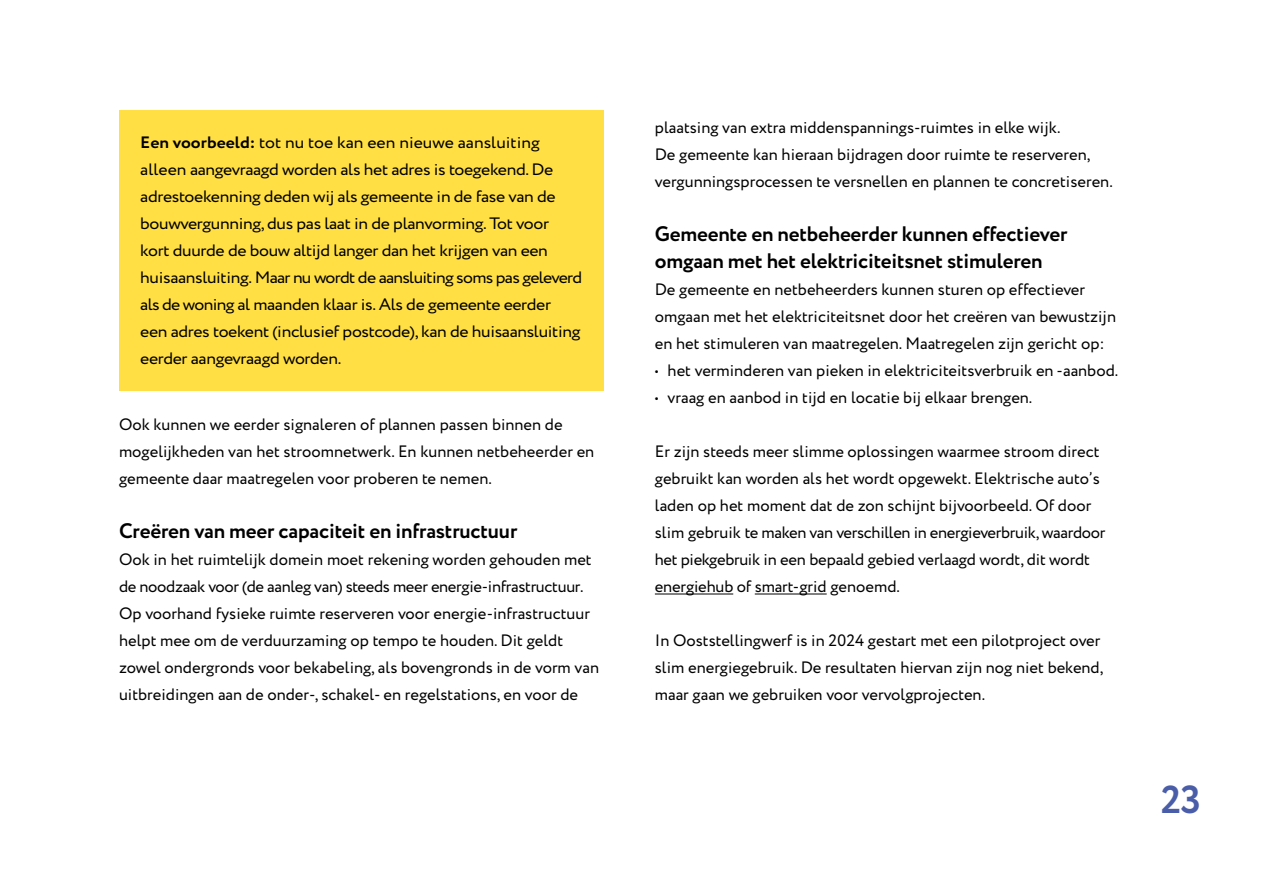
<style>
.page{position:relative;width:1263px;height:893px;background:#fff}
.page>*{position:absolute;margin:0;border:0;box-sizing:border-box;transform-origin:0 0}
.t1{font:700 39px "Circe";color:#4a5da8}
.t2{font:700 21px/27px "Circe";letter-spacing:-.01em;color:#000}
.t3{font:16.5px/27px "Circe";color:#000}
.t4{font:16.5px/27px "Circe";letter-spacing:-.02em;color:#000;scale:1.07 1}
.s1{font-weight:700}
</style>
<div class="page">
<hr style="left:655px;top:594px;width:78px;height:1px;background:#000">
<hr style="left:755px;top:594px;width:72px;height:1px;background:#000">
<div style="left:119px;top:111px;width:485px;height:280px;background:#ffdf43"></div>
<p class="t4" style="left:140px;top:130px;width:415px"><span class="s1">Een voorbeeld:</span> tot nu toe kan een nieuwe aansluiting alleen aangevraagd worden als het adres is toegekend. De adrestoekenning deden wij als gemeente in de fase van de bouwvergunning, dus pas laat in de planvorming. Tot voor kort duurde de bouw altijd langer dan het krijgen van een huisaansluiting. Maar nu wordt de aansluiting soms pas geleverd als de woning al maanden klaar is. Als de gemeente eerder een adres toekent (inclusief postcode), kan de huisaansluiting eerder aangevraagd worden.</p>
<p class="t3" style="left:119px;top:412px;width:477px">Ook kunnen we eerder signaleren of plannen passen binnen de mogelijkheden van het stroomnetwerk. En kunnen netbeheerder en gemeente daar maatregelen voor proberen te nemen.</p>
<p class="t2" style="left:119px;top:519px;width:400px">Creëren van meer capaciteit en infrastructuur</p>
<p class="t3" style="left:119px;top:547px;width:481px">Ook in het ruimtelijk domein moet rekening worden gehouden met de noodzaak voor (de aanleg van) steeds meer energie-infrastructuur.<br>Op voorhand fysieke ruimte reserveren voor energie-infrastructuur helpt mee om de verduurzaming op tempo te houden. Dit geldt zowel ondergronds voor bekabeling, als bovengronds in de vorm van uitbreidingen aan de onder-, schakel- en regelstations, en voor de</p>
<p class="t3" style="left:655px;top:115px;width:459px">plaatsing van extra middenspannings-ruimtes in elke wijk.<br>De gemeente kan hieraan bijdragen door ruimte te reserveren, vergunningsprocessen te versnellen en plannen te concretiseren.</p>
<p class="t2" style="left:655px;top:222px;width:414px">Gemeente en netbeheerder kunnen effectiever omgaan met het elektriciteitsnet stimuleren</p>
<p class="t3" style="left:655px;top:277px;width:463px">De gemeente en netbeheerders kunnen sturen op effectiever omgaan met het elektriciteitsnet door het creëren van bewustzijn en het stimuleren van maatregelen. Maatregelen zijn gericht op:</p>
<p class="t3" style="left:655px;top:358px;width:465px">• het verminderen van pieken in elektriciteitsverbruik en -aanbod.</p>
<p class="t3" style="left:655px;top:385px;width:379px">• vraag en aanbod in tijd en locatie bij elkaar brengen.</p>
<p class="t3" style="left:655px;top:439px;width:452px">Er zijn steeds meer slimme oplossingen waarmee stroom direct gebruikt kan worden als het wordt opgewekt. Elektrische auto’s laden op het moment dat de zon schijnt bijvoorbeeld. Of door slim gebruik te maken van verschillen in energieverbruik, waardoor het piekgebruik in een bepaald gebied verlaagd wordt, dit wordt energiehub of smart-grid genoemd.</p>
<p class="t3" style="left:655px;top:628px;width:450px">In Ooststellingwerf is in 2024 gestart met een pilotproject over slim energiegebruik. De resultaten hiervan zijn nog niet bekend, maar gaan we gebruiken voor vervolgprojecten.</p>
<h1 class="t1" style="left:1161px;top:773px;width:42px">23</h1>
</div>
